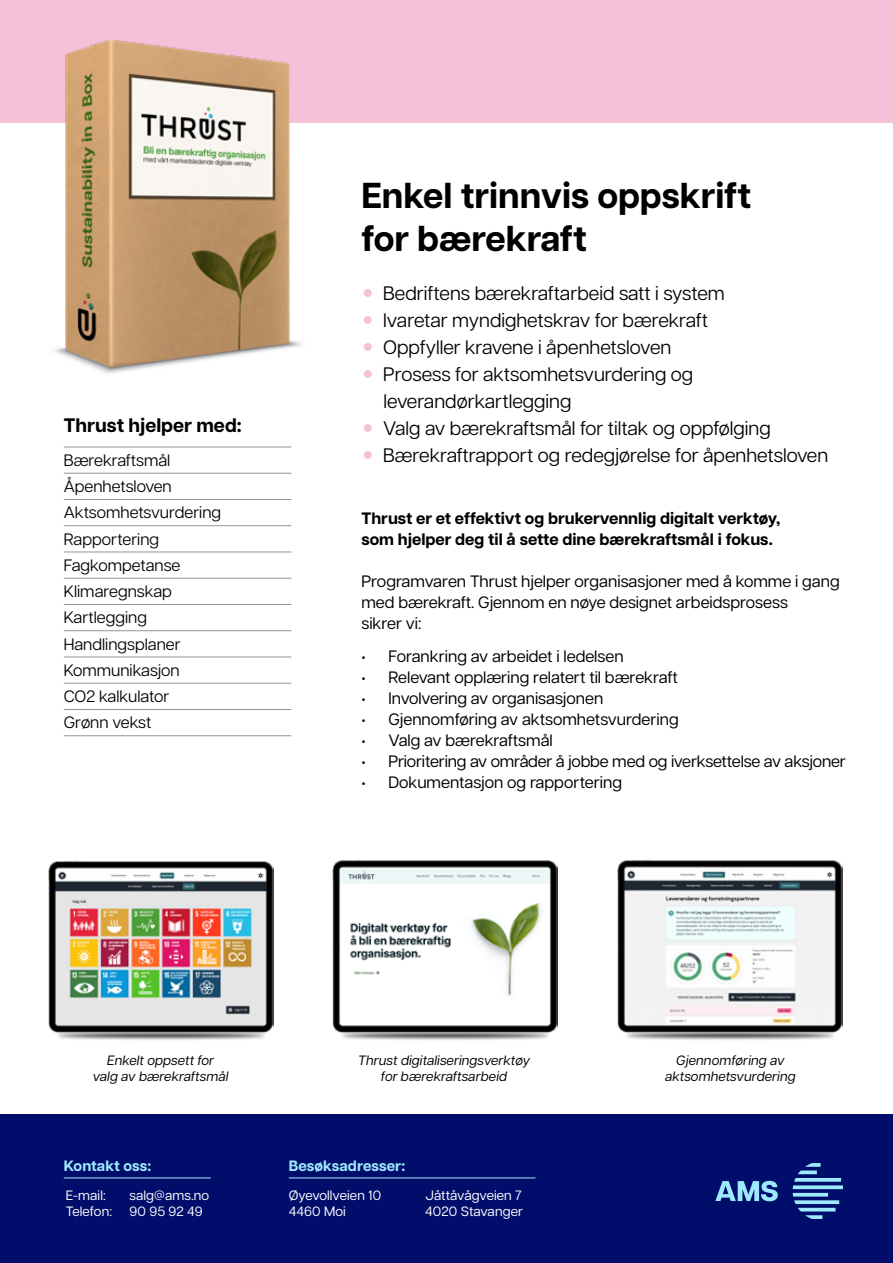
<style>
.page{position:relative;width:893px;height:1263px;background:#fff}
.page>*{position:absolute;margin:0;border:0;box-sizing:border-box;transform-origin:0 0}
.t1{font:700 36px/43.2px "Articulat CF";color:#000}
.t2{font:19.5px/27px "Articulat CF";color:#000}
.t3{font:700 19.5px "Articulat CF";color:#000}
.t4{font:16.5px/21px "Articulat CF";color:#000}
.t5{font:16.5px/26.2px "Articulat CF";color:#000}
.t6{font:700 16.5px/21px "Articulat CF";color:#000}
.t7{font:700 15px "Articulat CF";letter-spacing:.005em;color:#9fe9ff}
.t8{font:italic 13.5px/16.2px "Articulat CF";letter-spacing:.01em;color:#000;text-align:center}
.t9{font:13.5px/16.2px "Articulat CF";letter-spacing:.01em;color:#fff}
.s1{font-size:49.5px;color:#f4c1d9}
</style>
<div class="page">
<div style="left:0;top:1114px;width:893px;height:149px;background:#010d6b"></div>
<div style="left:0;top:0;width:893px;height:123px;background:#f4c1d9"></div>
<img style="left:54px;top:39px;width:248px;height:335px">
<hr style="left:64px;top:447px;width:227px;height:1px;background:#939598">
<hr style="left:64px;top:473px;width:227px;height:1px;background:#939598">
<hr style="left:64px;top:499px;width:227px;height:1px;background:#939598">
<hr style="left:64px;top:525px;width:227px;height:1px;background:#939598">
<hr style="left:64px;top:552px;width:227px;height:1px;background:#939598">
<hr style="left:64px;top:578px;width:227px;height:1px;background:#939598">
<hr style="left:64px;top:604px;width:227px;height:1px;background:#939598">
<hr style="left:64px;top:630px;width:227px;height:1px;background:#939598">
<hr style="left:64px;top:657px;width:227px;height:1px;background:#939598">
<hr style="left:64px;top:683px;width:227px;height:1px;background:#939598">
<hr style="left:64px;top:709px;width:227px;height:1px;background:#939598">
<hr style="left:64px;top:735px;width:227px;height:1px;background:#939598">
<svg style="left:715px;top:1181px;width:63px;height:20px"></svg>
<svg style="left:793px;top:1163px;width:50px;height:56px"></svg>
<hr style="left:64px;top:1177px;width:147px;height:1px;background:#9fe9ff">
<hr style="left:289px;top:1177px;width:246px;height:1px;background:#9fe9ff">
<img style="left:48px;top:860px;width:225px;height:180px">
<img style="left:618px;top:860px;width:225px;height:180px">
<img style="left:333px;top:860px;width:225px;height:180px">
<p class="t3" style="left:64px;top:411px;width:179px">Thrust hjelper med:</p>
<p class="t5" style="left:64px;top:446px;width:159px">Bærekraftsmål<br>Åpenhetsloven<br>Aktsomhetsvurdering<br>Rapportering<br>Fagkompetanse<br>Klimaregnskap<br>Kartlegging<br>Handlingsplaner<br>Kommunikasjon<br>CO2 kalkulator<br>Grønn vekst</p>
<h1 class="t1" style="left:361px;top:173px;width:391px">Enkel trinnvis oppskrift for bærekraft</h1>
<p class="t2" style="left:361px;top:278px;width:365px"><span class="s1">•</span> Bedriftens bærekraftarbeid satt i system</p>
<p class="t2" style="left:361px;top:305px;width:348px"><span class="s1">•</span> Ivaretar myndighetskrav for bærekraft</p>
<p class="t2" style="left:361px;top:332px;width:311px"><span class="s1">•</span> Oppfyller kravene i åpenhetsloven</p>
<p class="t2" style="left:384px;top:359px;width:311px;text-indent:-22px"><span class="s1">•</span> Prosess for aktsomhetsvurdering og leverandørkartlegging</p>
<p class="t2" style="left:361px;top:413px;width:411px"><span class="s1">•</span> Valg av bærekraftsmål for tiltak og oppfølging</p>
<p class="t2" style="left:361px;top:440px;width:468px"><span class="s1">•</span> Bærekraftrapport og redegjørelse for åpenhetsloven</p>
<p class="t6" style="left:361px;top:507px;width:420px">Thrust er et effektivt og brukervennlig digitalt verktøy, som hjelper deg til å sette dine bærekraftsmål i fokus.</p>
<p class="t4" style="left:361px;top:569px;width:480px">Programvaren Thrust hjelper organisasjoner med å komme i gang med bærekraft. Gjennom en nøye designet arbeidsprosess<br>sikrer vi:</p>
<p class="t4" style="left:361px;top:644px;width:264px">• Forankring av arbeidet i ledelsen</p>
<p class="t4" style="left:361px;top:665px;width:318px">• Relevant opplæring relatert til bærekraft</p>
<p class="t4" style="left:361px;top:686px;width:243px">• Involvering av organisasjonen</p>
<p class="t4" style="left:361px;top:707px;width:319px">• Gjennomføring av aktsomhetsvurdering</p>
<p class="t4" style="left:361px;top:728px;width:193px">• Valg av bærekraftsmål</p>
<p class="t4" style="left:361px;top:749px;width:486px">• Prioritering av områder å jobbe med og iverksettelse av aksjoner</p>
<p class="t4" style="left:361px;top:770px;width:262px">• Dokumentasjon og rapportering</p>
<p class="t8" style="left:93px;top:1051px;width:137px">Enkelt oppsett for<br>valg av bærekraftsmål</p>
<p class="t8" style="left:358px;top:1051px;width:173px">Thrust digitaliseringsverktøy for bærekraftsarbeid</p>
<p class="t8" style="left:665px;top:1051px;width:132px">Gjennomføring av aktsomhetsvurdering</p>
<p class="t7" style="left:64px;top:1154px;width:89px">Kontakt oss:</p>
<p class="t7" style="left:289px;top:1154px;width:118px">Besøksadresser:</p>
<p class="t9" style="left:66px;top:1186px;width:42px">E-mail:</p>
<p class="t9" style="left:130px;top:1186px;width:81px">salg@ams.no</p>
<p class="t9" style="left:66px;top:1202px;width:48px">Telefon:</p>
<p class="t9" style="left:130px;top:1202px;width:75px">90 95 92 49</p>
<p class="t9" style="left:289px;top:1186px;width:94px">Øyevollveien 10<br>4460 Moi</p>
<p class="t9" style="left:425px;top:1186px;width:99px">Jåttåvågveien 7<br>4020 Stavanger</p>
</div>
